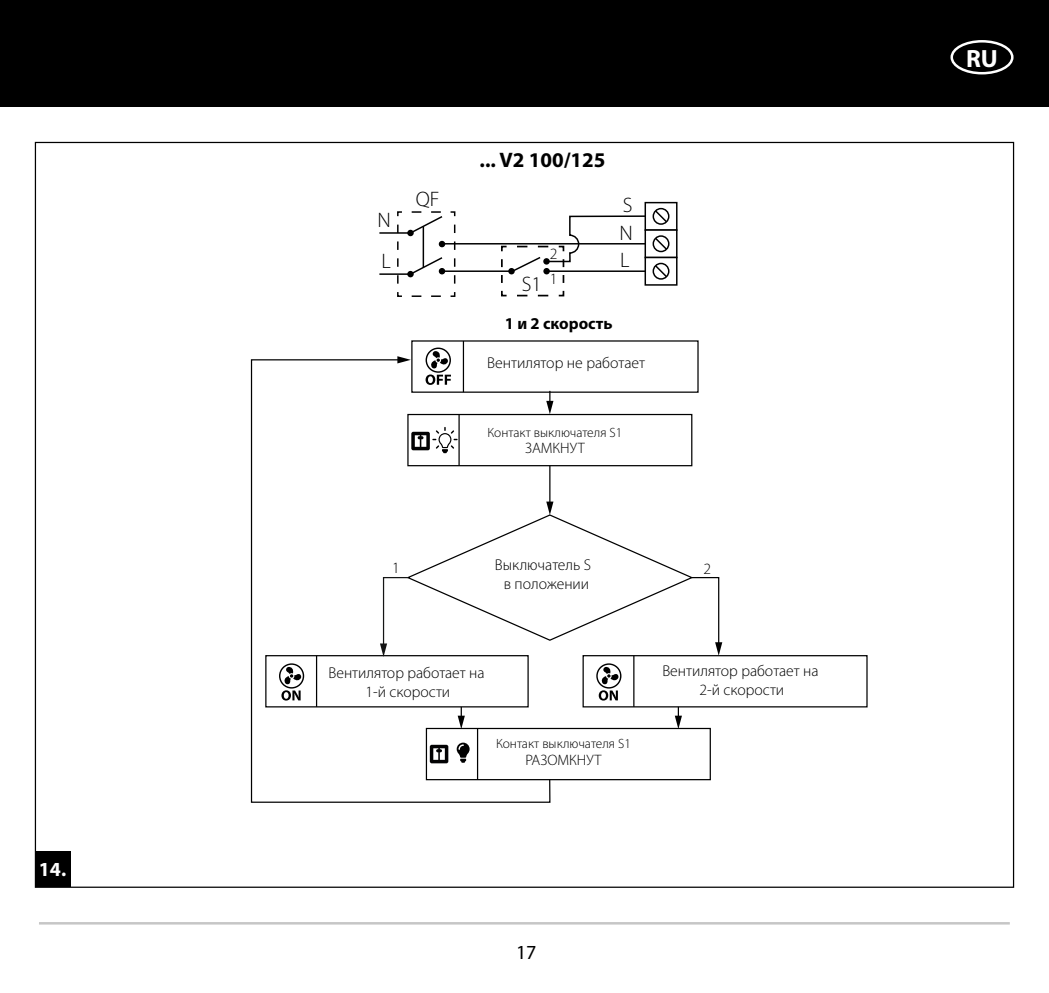
<style>
.page{position:relative;width:1049px;height:993px;background:#fff}
.page>*{position:absolute;margin:0;border:0;box-sizing:border-box;transform-origin:0 0}
.t1{font:700 25px "Myriad Pro";color:#fff}
.t2{font:700 21px "Myriad Pro";color:#000}
.t3{font:300 21px/28px "Myriad Pro";color:#000}
.t4{font:700 20px "Myriad Pro";color:#fff}
.t5{font:20px "Myriad Pro";color:#000}
.t6{font:700 16.5px "Myriad Pro";color:#000}
.t7{font:300 15.75px/18.8px "Myriad Pro";color:#000;text-align:center}
.t8{font:300 15px "Myriad Pro";color:#000}
.t9{font:300 13.5px "Myriad Pro";color:#000}
</style>
<div class="page">
<div style="left:0;top:0;width:1049px;height:106px;background:#000"></div>
<hr style="left:39px;top:921px;width:971px;height:3px;background:#c6c6c6">
<div style="left:950px;top:40px;width:63px;height:34px;border:2px solid #fff;border-radius:50%"></div>
<div style="left:35px;top:850px;width:35px;height:36px;background:#000"></div>
<div style="left:407px;top:414px;width:285px;height:52px;border:1px solid #000"></div>
<div style="left:426px;top:727px;width:285px;height:53px;border:1px solid #000"></div>
<svg style="left:250px;top:358px;width:301px;height:445px"></svg>
<svg style="left:397px;top:356px;width:14px;height:7px"></svg>
<svg style="left:425px;top:347px;width:26px;height:38px"></svg>
<hr style="left:463px;top:341px;width:1px;height:51px;background:#000">
<svg style="left:279px;top:663px;width:25px;height:37px"></svg>
<hr style="left:316px;top:655px;width:1px;height:51px;background:#000">
<div style="left:582px;top:655px;width:285px;height:52px;border:1px solid #000"></div>
<svg style="left:596px;top:663px;width:25px;height:37px"></svg>
<hr style="left:633px;top:655px;width:1px;height:51px;background:#000">
<svg style="left:380px;top:501px;width:342px;height:155px"></svg>
<svg style="left:675px;top:706px;width:7px;height:22px"></svg>
<svg style="left:458px;top:706px;width:7px;height:22px"></svg>
<svg style="left:546px;top:391px;width:7px;height:23px"></svg>
<div style="left:644px;top:202px;width:33px;height:29px;border:1px solid #000"></div>
<div style="left:652px;top:208px;width:17px;height:17px;border:1px solid #000;border-radius:50%"></div>
<svg style="left:653px;top:209px;width:15px;height:15px"></svg>
<div style="left:644px;top:229px;width:33px;height:29px;border:1px solid #000"></div>
<div style="left:652px;top:235px;width:17px;height:17px;border:1px solid #000;border-radius:50%"></div>
<svg style="left:653px;top:236px;width:15px;height:15px"></svg>
<div style="left:644px;top:257px;width:33px;height:28px;border:1px solid #000"></div>
<div style="left:652px;top:263px;width:17px;height:16px;border:1px solid #000;border-radius:50%"></div>
<svg style="left:653px;top:263px;width:15px;height:16px"></svg>
<hr style="left:379px;top:273px;width:31px;height:2px;background:#000">
<hr style="left:442px;top:270px;width:70px;height:2px;background:#000">
<hr style="left:379px;top:232px;width:31px;height:2px;background:#000">
<hr style="left:442px;top:243px;width:203px;height:1px;background:#000">
<svg style="left:500px;top:214px;width:147px;height:83px"></svg>
<svg style="left:396px;top:211px;width:60px;height:86px"></svg>
<hr style="left:423px;top:226px;width:1px;height:41px;background:#000">
<p class="t4" style="left:39px;top:856px;width:29px">14.</p>
<h2 class="t3" style="left:377px;top:199px;width:15px;line-height:41px">N<br>L</h2>
<h2 class="t3" style="left:416px;top:185px;width:25px">QF</h2>
<h2 class="t2" style="left:480px;top:146px;width:127px">... V2 100/125</h2>
<p class="t7" style="left:550px;top:244px;width:9px">2</p>
<h2 class="t3" style="left:522px;top:270px;width:37px">S1 <sup>1</sup></h2>
<h2 class="t3" style="left:619px;top:192px;width:15px">S<br>N</h2>
<h2 class="t3" style="left:620px;top:246px;width:11px">L</h2>
<p class="t6" style="left:505px;top:313px;width:109px">1 и 2 скорость</p>
<p class="t7" style="left:487px;top:354px;width:159px">Вентилятор не работает</p>
<p class="t9" style="left:487px;top:424px;width:136px">Контакт выключателя S1</p>
<p class="t8" style="left:525px;top:440px;width:61px">ЗАМКНУТ</p>
<p class="t7" style="left:495px;top:555px;width:98px">Выключатель S в положении</p>
<p class="t7" style="left:392px;top:558px;width:9px">1</p>
<p class="t7" style="left:703px;top:559px;width:9px">2</p>
<p class="t7" style="left:328px;top:663px;width:158px">Вентилятор работает на<br>1-й скорости</p>
<p class="t7" style="left:662px;top:661px;width:158px">Вентилятор работает на<br>2-й скорости</p>
<p class="t9" style="left:496px;top:736px;width:136px">Контакт выключателя S1</p>
<p class="t8" style="left:525px;top:751px;width:78px">РАЗОМКНУТ</p>
<p class="t5" style="left:516px;top:939px;width:22px">17</p>
<h1 class="t1" style="left:966px;top:42px;width:33px">RU</h1>
</div>
